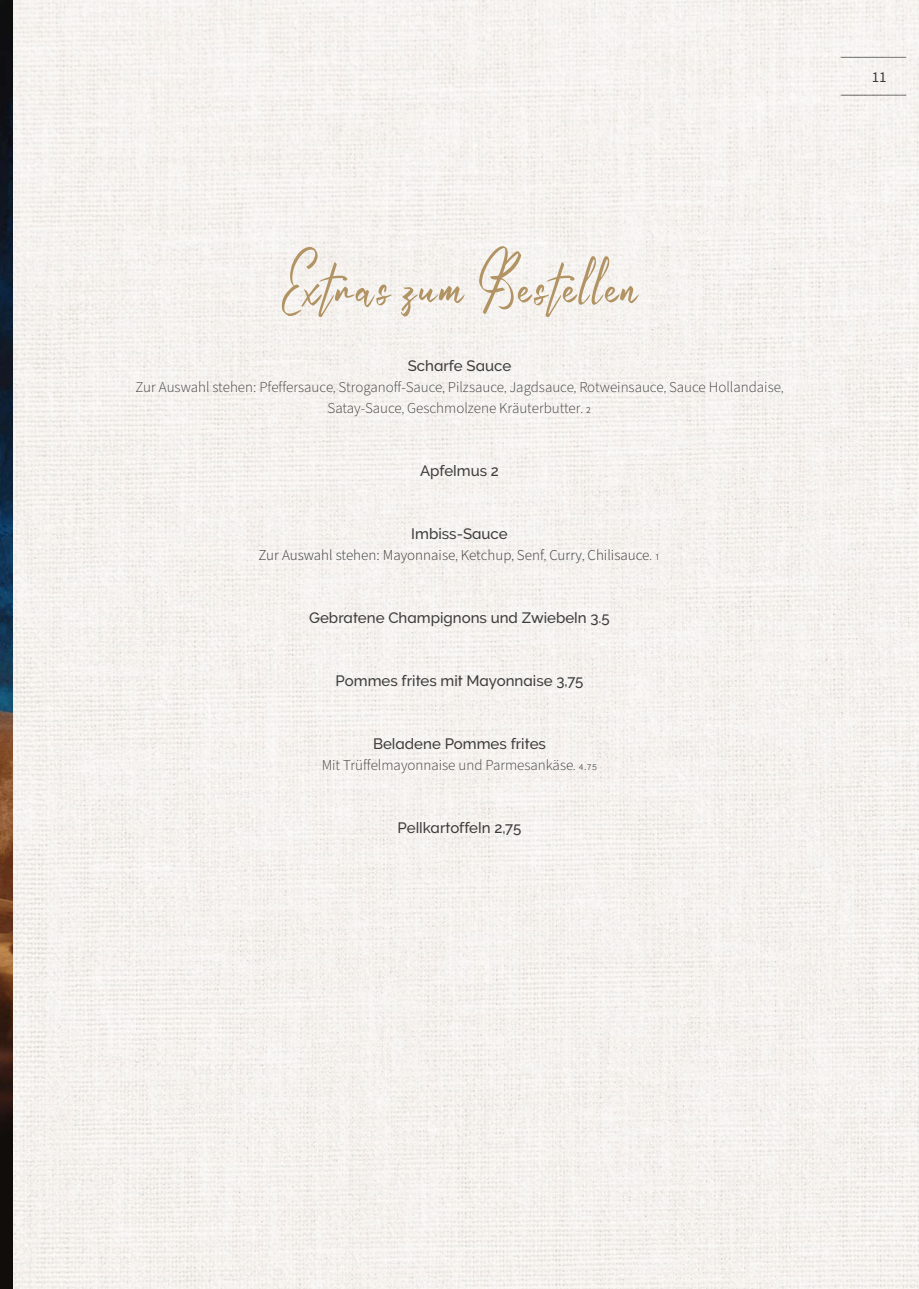
<style>
.page{position:relative;width:919px;height:1289px;background:#fff}
.page>*{position:absolute;margin:0;border:0;box-sizing:border-box;transform-origin:0 0}
.t1{font:72px "Autumn Field";letter-spacing:.05em;color:#b29464}
.t2{font:300 15px/21px "Source Sans Pro";color:#3d3d3c;text-align:center}
.t3{font:500 15px "Raleway";color:#3d3d3c}
.t4{font:300 15px "Source Sans 3";color:#3d3d3c}
.t5{font:15px "Source Sans Pro";color:#3d3d3c}
</style>
<div class="page">
<img style="left:0;top:0;width:918px;height:1288px">
<hr style="left:840px;top:57px;width:66px;height:1px;background:#3d3d3c">
<hr style="left:840px;top:95px;width:66px;height:1px;background:#3d3d3c">
<h1 class="t1" style="left:284px;top:233px;width:352px">Extras zum Bestellen</h1>
<p class="t3" style="left:408px;top:357px;width:105px">Scharfe Sauce</p>
<p class="t2" style="left:136px;top:377px;width:649px">Zur Auswahl stehen: Pfeffersauce, Stroganoff-Sauce, Pilzsauce, Jagdsauce, Rotweinsauce, Sauce Hollandaise,<br>Satay-Sauce, Geschmolzene Kräuterbutter. 2</p>
<p class="t3" style="left:420px;top:462px;width:80px">Apfelmus 2</p>
<p class="t3" style="left:411px;top:525px;width:98px">Imbiss-Sauce</p>
<p class="t4" style="left:258px;top:545px;width:403px">Zur Auswahl stehen: Mayonnaise, Ketchup, Senf, Curry, Chilisauce. 1</p>
<p class="t3" style="left:309px;top:609px;width:302px">Gebratene Champignons und Zwiebeln 3.5</p>
<p class="t3" style="left:335px;top:672px;width:249px">Pommes frites mit Mayonnaise 3,75</p>
<p class="t3" style="left:373px;top:735px;width:174px">Beladene Pommes frites</p>
<p class="t2" style="left:321px;top:755px;width:277px">Mit Trüffelmayonnaise und Parmesankäse. 4.75</p>
<p class="t3" style="left:397px;top:819px;width:125px">Pellkartoffeln 2,75</p>
<p class="t5" style="left:871px;top:67px;width:16px">11</p>
</div>
